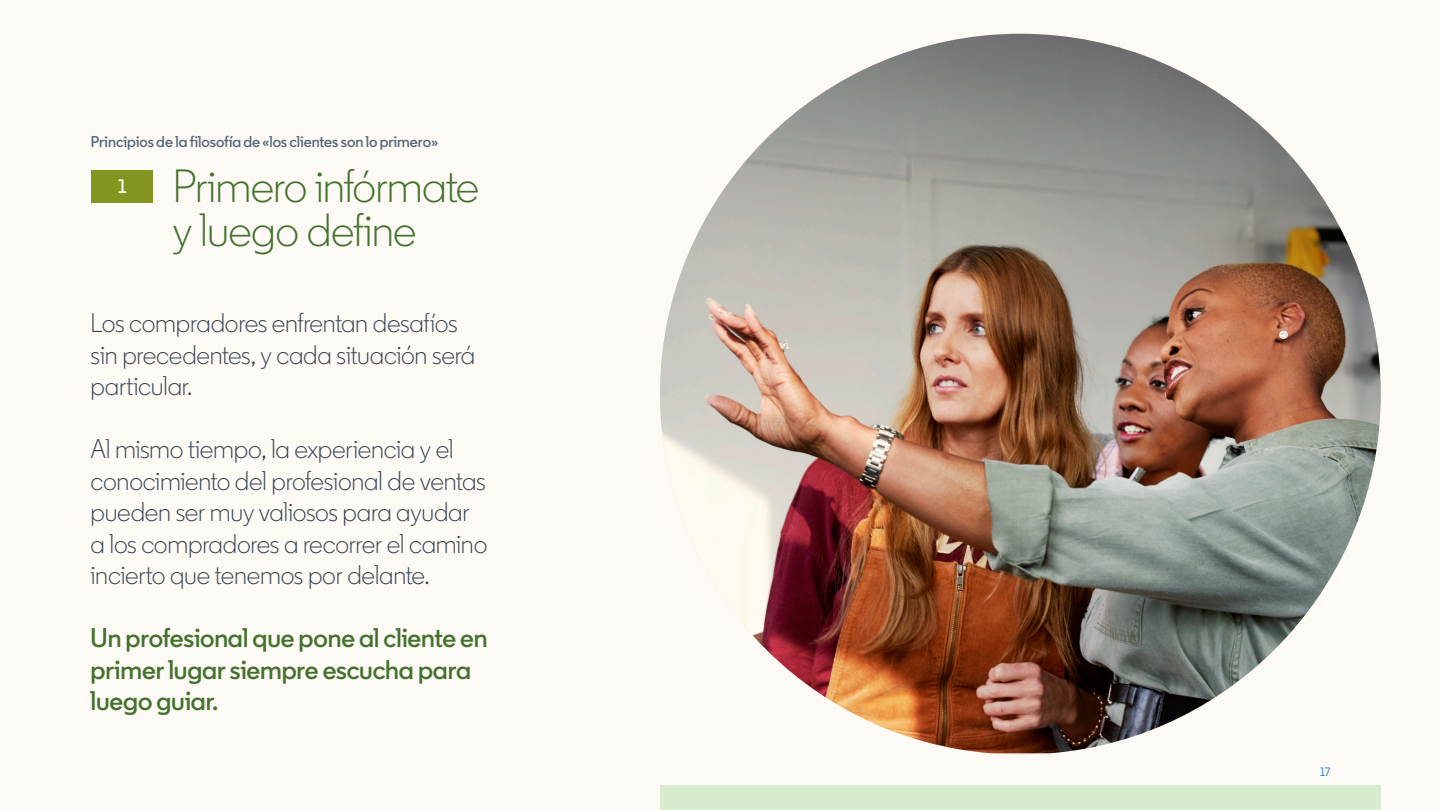
<style>
.page{position:relative;width:1440px;height:810px;background:#fdfaf5}
.page>*{position:absolute;margin:0;border:0;box-sizing:border-box;transform-origin:0 0}
.Body_16pt{font:300 46.5px/43.5px "Community";letter-spacing:-.015em;color:#44712e}
.Body_16pt-2{font:300 27px/31.5px "Community";letter-spacing:-.01em;color:#38434f}
.Body_16pt-3{font:600 27px/31.5px "Community";letter-spacing:-.005em;color:#44712e}
.Body_16pt-4{font:600 19.5px "Community";color:#fdfaf5}
.Body_16pt-5{font:600 15.75px "Community";letter-spacing:-.005em;color:#56687a}
.t1{font:12px "Community";color:#0a66c2}
</style>
<div class="page">
<img style="left:660px;top:34px;width:721px;height:719px">
<div style="left:660px;top:785px;width:721px;height:25px;background:#d7ebce"></div>
<div style="left:92px;top:170px;width:61px;height:32px;background:#83941f"></div>
<p class="Body_16pt-5" style="left:91px;top:132px;width:349px">Principios de la filosofía de «los clientes son lo primero»</p>
<p class="Body_16pt-4" style="left:118px;top:174px;width:10px">1</p>
<p class="Body_16pt" style="left:173px;top:165px;width:308px">Primero infórmate y luego define</p>
<p class="Body_16pt-2" style="left:91px;top:307px;width:386px">Los compradores enfrentan desafíos sin precedentes, y cada situación será particular.</p>
<p class="Body_16pt-2" style="left:91px;top:433px;width:398px">Al mismo tiempo, la experiencia y el conocimiento del profesional de ventas pueden ser muy valiosos para ayudar a los compradores a recorrer el camino incierto que tenemos por delante.</p>
<p class="Body_16pt-3" style="left:91px;top:622px;width:399px">Un profesional que pone al cliente en primer lugar siempre escucha para luego guiar.</p>
<p class="t1" style="left:1320px;top:765px;width:12px">17</p>
</div>
